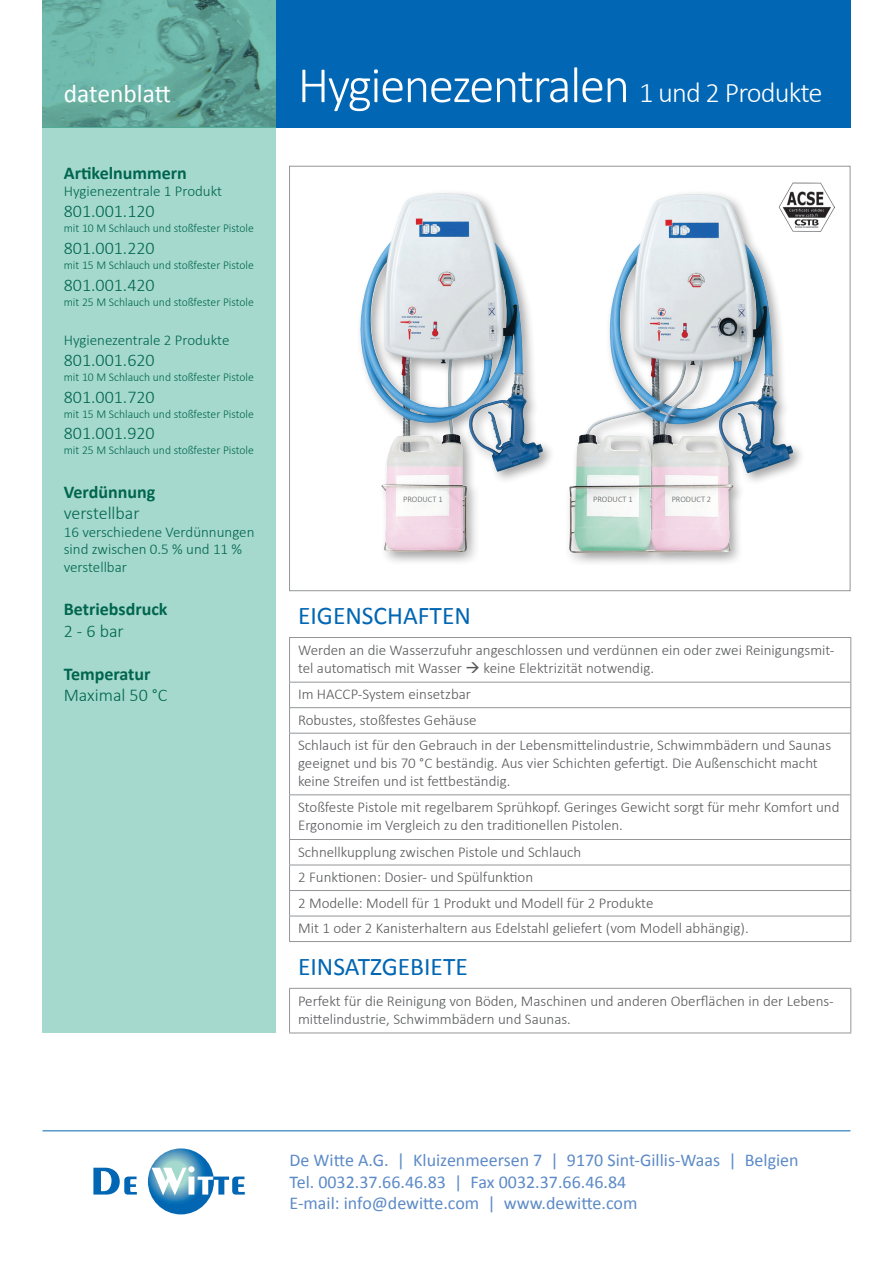
<style>
.page{position:relative;width:893px;height:1263px;background:#fff}
.page>*{position:absolute;margin:0;border:0;box-sizing:border-box;transform-origin:0 0}
.t1{font:300 51px "Calibri";letter-spacing:-.03em;color:#fff}
.t2{font:25.5px "Calibri";color:#0166b3}
.t3{font:25.5px "Calibri";color:#fff}
.t4{font:18px/21.6px "Calibri";color:#5c8ac7}
.t5{font:300 18px "Calibri";color:#00654f}
.t6{font:700 18px "Calibri";color:#00654f}
.t7{font:300 15px/25.5px "Calibri";color:#57585a}
.t8{font:300 15px/16.5px "Calibri";color:#00654f}
.t9{font:300 12px "Calibri";color:#00654f}
.t10{font:300 8.4px "Calibri";color:#57585a}
.s1{font-size:28.5px}
</style>
<div class="page">
<svg style="left:93px;top:1168px;width:44px;height:26px"></svg>
<svg style="left:148px;top:1148px;width:97px;height:66px"></svg>
<hr style="left:43px;top:1130px;width:807px;height:1px;background:#0166b3">
<div style="left:43px;top:128px;width:233px;height:905px;background:#a5d9cd"></div>
<svg style="left:43px;top:0;width:233px;height:128px;background:#65ab9e"></svg>
<div style="left:276px;top:0;width:574px;height:128px;background:#0166b3"></div>
<hr style="left:289px;top:637px;width:562px;height:1px;background:#939598">
<hr style="left:289px;top:638px;width:1px;height:44px;background:#939598">
<hr style="left:850px;top:638px;width:1px;height:44px;background:#939598">
<hr style="left:289px;top:682px;width:562px;height:1px;background:#939598">
<hr style="left:289px;top:707px;width:562px;height:1px;background:#939598">
<svg style="left:289px;top:682px;width:1px;height:51px"></svg>
<svg style="left:850px;top:682px;width:1px;height:51px"></svg>
<hr style="left:289px;top:733px;width:562px;height:1px;background:#939598">
<hr style="left:289px;top:733px;width:1px;height:61px;background:#939598">
<hr style="left:850px;top:733px;width:1px;height:61px;background:#939598">
<hr style="left:289px;top:794px;width:562px;height:1px;background:#939598">
<hr style="left:289px;top:795px;width:1px;height:44px;background:#939598">
<hr style="left:850px;top:795px;width:1px;height:44px;background:#939598">
<hr style="left:289px;top:839px;width:562px;height:1px;background:#939598">
<hr style="left:289px;top:865px;width:562px;height:1px;background:#939598">
<hr style="left:289px;top:890px;width:562px;height:1px;background:#939598">
<hr style="left:289px;top:916px;width:562px;height:1px;background:#939598">
<svg style="left:289px;top:840px;width:1px;height:101px"></svg>
<svg style="left:850px;top:840px;width:1px;height:101px"></svg>
<hr style="left:289px;top:941px;width:562px;height:1px;background:#939598">
<hr style="left:289px;top:988px;width:562px;height:1px;background:#939598">
<hr style="left:289px;top:989px;width:1px;height:43px;background:#939598">
<hr style="left:850px;top:989px;width:1px;height:43px;background:#939598">
<hr style="left:289px;top:1032px;width:562px;height:1px;background:#939598">
<div style="left:565px;top:189px;width:241px;height:377px;background:#231f20;opacity:.4"></div>
<img style="left:569px;top:197px;width:224px;height:356px">
<div style="left:356px;top:189px;width:200px;height:377px;background:#231f20;opacity:.4"></div>
<img style="left:358px;top:193px;width:185px;height:359px">
<img style="left:778px;top:183px;width:57px;height:49px">
<h2 class="t3" style="left:64px;top:77px;width:109px">datenblatt</h2>
<p class="t6" style="left:64px;top:162px;width:125px">Artikelnummern</p>
<p class="t8" style="left:64px;top:182px;width:160px">Hygienezentrale 1 Produkt</p>
<p class="t5" style="left:64px;top:200px;width:92px">801.001.120</p>
<p class="t9" style="left:64px;top:221px;width:192px">mit 10 M Schlauch und stoßfester Pistole</p>
<p class="t5" style="left:64px;top:237px;width:92px">801.001.220</p>
<p class="t9" style="left:64px;top:258px;width:192px">mit 15 M Schlauch und stoßfester Pistole</p>
<p class="t5" style="left:64px;top:273px;width:92px">801.001.420</p>
<p class="t9" style="left:64px;top:294px;width:192px">mit 25 M Schlauch und stoßfester Pistole</p>
<p class="t8" style="left:64px;top:331px;width:167px">Hygienezentrale 2 Produkte</p>
<p class="t5" style="left:64px;top:349px;width:92px">801.001.620</p>
<p class="t9" style="left:64px;top:370px;width:192px">mit 10 M Schlauch und stoßfester Pistole</p>
<p class="t5" style="left:64px;top:386px;width:92px">801.001.720</p>
<p class="t9" style="left:64px;top:406px;width:192px">mit 15 M Schlauch und stoßfester Pistole</p>
<p class="t5" style="left:64px;top:422px;width:92px">801.001.920</p>
<p class="t9" style="left:64px;top:443px;width:192px">mit 25 M Schlauch und stoßfester Pistole</p>
<p class="t6" style="left:64px;top:480px;width:93px">Verdünnung</p>
<p class="t5" style="left:64px;top:502px;width:77px">verstellbar</p>
<p class="t8" style="left:64px;top:523px;width:192px">16 verschiedene Verdünnungen sind zwischen 0.5 % und 11 %</p>
<p class="t8" style="left:64px;top:558px;width:65px">verstellbar</p>
<p class="t6" style="left:64px;top:597px;width:105px">Betriebsdruck</p>
<p class="t5" style="left:64px;top:619px;width:62px">2 - 6 bar</p>
<p class="t6" style="left:64px;top:662px;width:88px">Temperatur</p>
<p class="t5" style="left:64px;top:684px;width:105px">Maximal 50 °C</p>
<h1 class="t1" style="left:298px;top:53px;width:526px">Hygienezentralen <span class="s1">1 und 2 Produkte</span></h1>
<p class="t10" style="left:403px;top:494px;width:41px">PRODUCT 1</p>
<p class="t10" style="left:593px;top:494px;width:41px">PRODUCT 1</p>
<p class="t10" style="left:672px;top:494px;width:41px">PRODUCT 2</p>
<h2 class="t2" style="left:298px;top:599px;width:174px">EIGENSCHAFTEN</h2>
<p class="t7" style="left:298px;top:640px;width:538px;line-height:18px">Werden an die Wasserzufuhr angeschlossen und verdünnen ein oder zwei Reinigungsmit&shy;tel automatisch mit Wasser → keine Elektrizität notwendig.</p>
<p class="t7" style="left:298px;top:681px;width:535px">Im HACCP-System einsetzbar<br>Robustes, stoßfestes Gehäuse<br>Schlauch ist für den Gebrauch in der Lebensmittelindustrie, Schwimmbädern und Saunas</p>
<p class="t7" style="left:298px;top:754px;width:521px;line-height:18px">geeignet und bis 70 °C beständig. Aus vier Schichten gefertigt. Die Außenschicht macht keine Streifen und ist fettbeständig.</p>
<p class="t7" style="left:298px;top:797px;width:543px;line-height:18px">Stoßfeste Pistole mit regelbarem Sprühkopf. Geringes Gewicht sorgt für mehr Komfort und<br>Ergonomie im Vergleich zu den traditionellen Pistolen.</p>
<p class="t7" style="left:298px;top:838px;width:452px">Schnellkupplung zwischen Pistole und Schlauch<br>2 Funktionen: Dosier- und Spülfunktion<br>2 Modelle: Modell für 1 Produkt und Modell für 2 Produkte<br>Mit 1 oder 2 Kanisterhaltern aus Edelstahl geliefert (vom Modell abhängig).</p>
<h2 class="t2" style="left:298px;top:950px;width:171px">EINSATZGEBIETE</h2>
<p class="t7" style="left:298px;top:991px;width:537px;line-height:18px">Perfekt für die Reinigung von Böden, Maschinen und anderen Oberflächen in der Lebens&shy;mittelindustrie, Schwimmbädern und Saunas.</p>
<p class="t4" style="left:290px;top:1149px;width:511px">De Witte A.G. | Kluizenmeersen 7 | 9170 Sint-Gillis-Waas | Belgien<br>Tel. 0032.37.66.46.83 | Fax 0032.37.66.46.84<br>E-mail: info@dewitte.com | www.dewitte.com</p>
</div>
